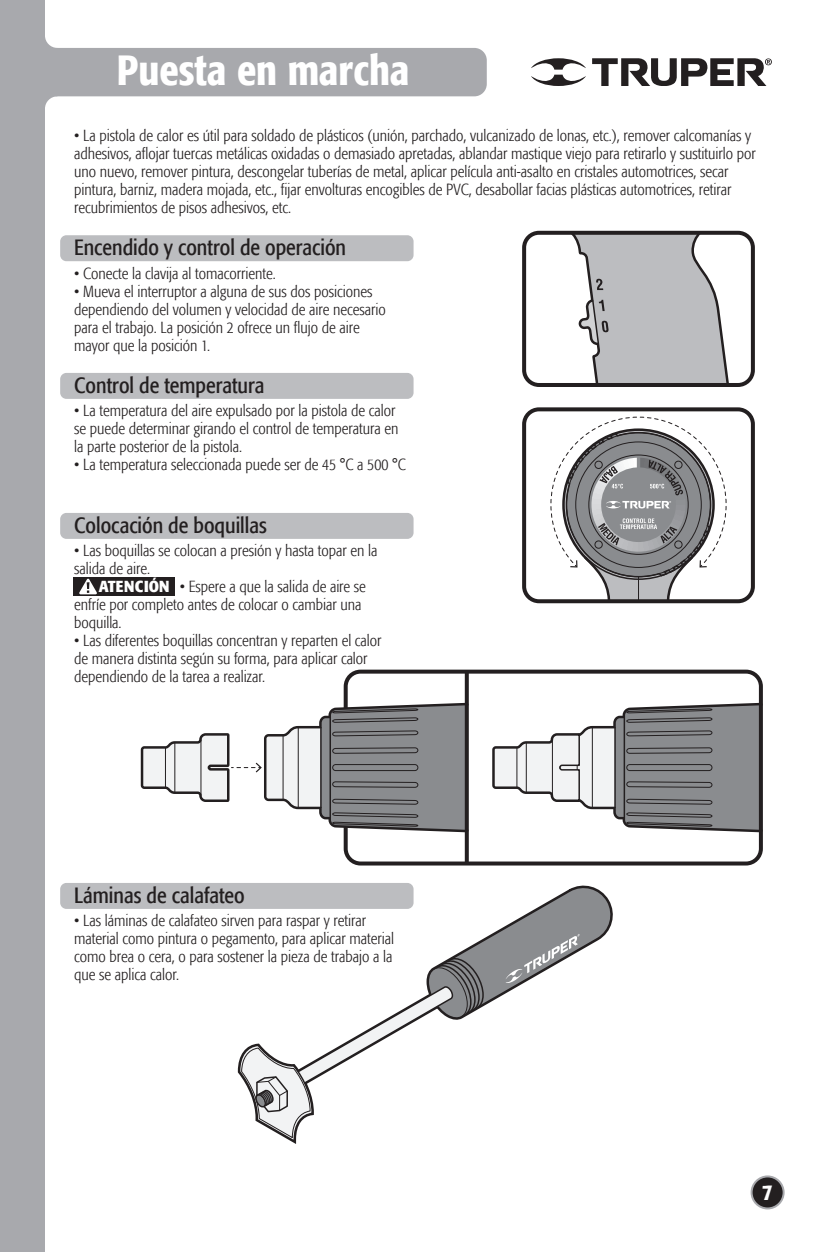
<style>
.page{position:relative;width:828px;height:1253px;background:#fff}
.page>*{position:absolute;margin:0;border:0;box-sizing:border-box;transform-origin:0 0}
.t1{font:500 condensed 42px "Formata";color:#fff}
.t2{font:condensed 22px "Formata";color:#231f20}
.t3{font:500 condensed 22px "Formata";color:#fff}
.t4{font:300 condensed 16px/18px "Formata";color:#231f20}
.t5{font:700 condensed 16px "Formata";letter-spacing:.01em;color:#fff}
</style>
<div class="page">
<div style="left:0;top:0;width:45px;height:1251px;background:#a8a9ad"></div>
<div style="left:45px;top:48px;width:442px;height:48px;background:#a8a9ad;border-radius:12px"></div>
<svg style="left:45px;top:37px;width:12px;height:70px"></svg>
<div style="left:60px;top:235px;width:353px;height:26px;background:#bcbdc0;border-radius:6px"></div>
<div style="left:60px;top:373px;width:353px;height:26px;background:#bcbdc0;border-radius:6px"></div>
<div style="left:60px;top:513px;width:353px;height:26px;background:#bcbdc0;border-radius:6px"></div>
<div style="left:60px;top:883px;width:353px;height:26px;background:#bcbdc0;border-radius:6px"></div>
<svg style="left:237px;top:883px;width:376px;height:261px"></svg>
<svg style="left:492px;top:702px;width:266px;height:131px"></svg>
<hr style="left:552px;top:740px;width:1px;height:55px;background:#231f20">
<svg style="left:527px;top:236px;width:223px;height:146px"></svg>
<div style="left:522px;top:231px;width:233px;height:156px;border:4px solid #231f20;border-radius:15px"></div>
<div style="left:522px;top:407px;width:233px;height:196px;border:4px solid #231f20;border-radius:15px"></div>
<svg style="left:550px;top:417px;width:176px;height:184px"></svg>
<div style="left:344px;top:670px;width:419px;height:195px;border:4px solid #231f20;border-radius:15px"></div>
<svg style="left:140px;top:701px;width:325px;height:133px"></svg>
<hr style="left:201px;top:740px;width:1px;height:55px;background:#231f20">
<svg style="left:465px;top:672px;width:4px;height:191px"></svg>
<div style="left:751px;top:1176px;width:32px;height:32px;background:#231f20;border-radius:50%"></div>
<div style="left:750px;top:1175px;width:34px;height:34px;border:2px solid #a8a9ad;border-radius:50%"></div>
<svg style="left:531px;top:58px;width:241px;height:28px"></svg>
<div style="left:73px;top:577px;width:102px;height:19px;background:#231f20"></div>
<svg style="left:79px;top:578px;width:18px;height:16px"></svg>
<h1 class="t1" style="left:117px;top:45px;width:294px">Puesta en marcha</h1>
<p class="t4" style="left:74px;top:126px;width:683px">• La pistola de calor es útil para soldado de plásticos (unión, parchado, vulcanizado de lonas, etc.), remover calcomanías y adhesivos, aflojar tuercas metálicas oxidadas o demasiado apretadas, ablandar mastique viejo para retirarlo y sustituirlo por uno nuevo, remover pintura, descongelar tuberías de metal, aplicar película anti-asalto en cristales automotrices, secar pintura, barniz, madera mojada, etc., fijar envolturas encogibles de PVC, desabollar facias plásticas automotrices, retirar recubrimientos de pisos adhesivos, etc.</p>
<h2 class="t2" style="left:74px;top:235px;width:273px">Encendido y control de operación</h2>
<p class="t4" style="left:74px;top:264px;width:203px">• Conecte la clavija al tomacorriente.</p>
<p class="t4" style="left:74px;top:282px;width:313px">• Mueva el interruptor a alguna de sus dos posiciones dependiendo del volumen y velocidad de aire necesario para el trabajo. La posición 2 ofrece un flujo de aire mayor que la posición 1.</p>
<h2 class="t2" style="left:74px;top:372px;width:192px">Control de temperatura</h2>
<p class="t4" style="left:74px;top:402px;width:326px">• La temperatura del aire expulsado por la pistola de calor se puede determinar girando el control de temperatura en la parte posterior de la pistola.</p>
<p class="t4" style="left:74px;top:456px;width:333px">• La temperatura seleccionada puede ser de 45 °C a 500 °C</p>
<h2 class="t2" style="left:74px;top:512px;width:194px">Colocación de boquillas</h2>
<p class="t4" style="left:74px;top:542px;width:305px">• Las boquillas se colocan a presión y hasta topar en la salida de aire.</p>
<p class="t4" style="left:74px;top:578px;width:293px;text-indent:106px">• Espere a que la salida de aire se enfríe por completo antes de colocar o cambiar una boquilla.</p>
<p class="t4" style="left:74px;top:632px;width:309px">• Las diferentes boquillas concentran y reparten el calor de manera distinta según su forma, para aplicar calor dependiendo de la tarea a realizar.</p>
<p class="t5" style="left:99px;top:577px;width:72px">ATENCIÓN</p>
<h2 class="t2" style="left:74px;top:882px;width:172px">Láminas de calafateo</h2>
<p class="t4" style="left:74px;top:912px;width:321px">• Las láminas de calafateo sirven para raspar y retirar material como pintura o pegamento, para aplicar material como brea o cera, o para sostener la pieza de trabajo a la que se aplica calor.</p>
<h2 class="t3" style="left:762px;top:1179px;width:12px">7</h2>
</div>
